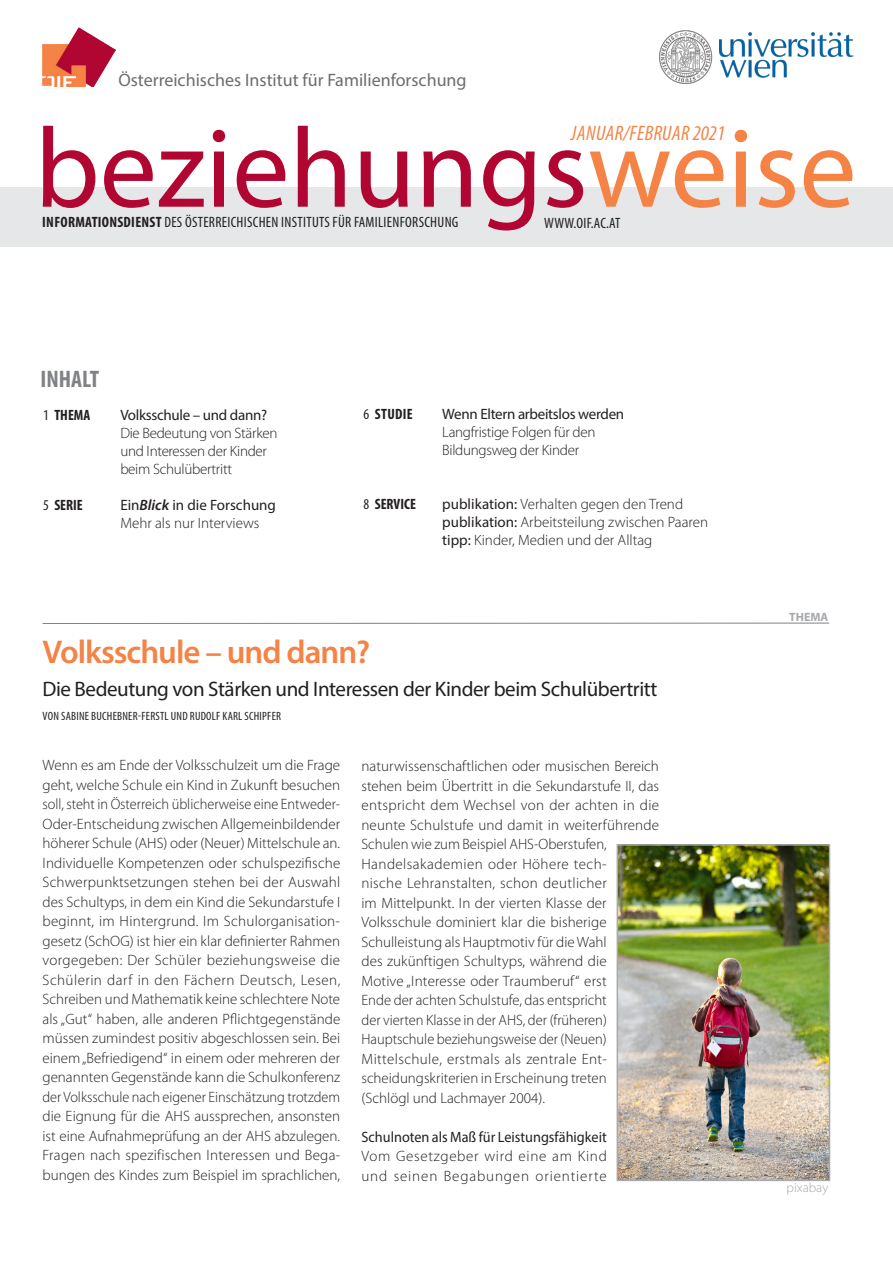
<style>
.page{position:relative;width:893px;height:1263px;background:#fff}
.page>*{position:absolute;margin:0;border:0;box-sizing:border-box;transform-origin:0 0}
.t1{font:114px "Myriad Pro";color:#b00631}
.t2{font:600 33px "Myriad Pro";letter-spacing:-.03em;color:#f58345}
.t3{font:700 condensed 24px "Myriad Pro";color:#808285}
.t4{font:21px "Myriad Pro";letter-spacing:-.02em;color:#231f20}
.t5{font:italic condensed 21px "Myriad Pro";letter-spacing:.02em;color:#f58345}
.t6{font:18px "Myriad Pro";color:#6c6d70}
.t7{font:300 15px/19.5px "Myriad Pro";color:#231f20}
.t8{font:300 15px/18px "Myriad Pro";letter-spacing:-.02em;color:#231f20}
.t9{font:condensed 15px "Myriad Pro";letter-spacing:.02em;color:#231f20}
.t10{font:300 15px/19.5px "Myriad Pro";letter-spacing:.055em;color:#231f20}
.t11{font:15px "Myriad Pro";letter-spacing:-.02em;color:#231f20}
.t12{font:15px "Myriad Pro";color:#231f20;scale:.95 1}
.t13{font:700 condensed 15px "Myriad Pro";color:#231f20}
.t14{font:300 13.5px "Myriad Pro";color:#a8a9ad}
.t15{font:condensed 12px "Myriad Pro";letter-spacing:.02em;color:#231f20}
.t16{font:700 12px "Myriad Pro";color:#a8a9ad}
.s1{color:#f58345}
.s2{font-weight:700}
.s3{font-weight:400}
.s4{font-weight:600;font-style:italic}
</style>
<div class="page">
<div style="left:0;top:187px;width:893px;height:60px;background:#e6e7e9"></div>
<hr style="left:43px;top:623px;width:786px;height:1px;background:#808285">
<img style="left:620px;top:847px;width:207px;height:331px">
<div style="left:617px;top:844px;width:213px;height:337px;border:2px solid #a8a9ad"></div>
<img style="left:43px;top:28px;width:73px;height:58px">
<img style="left:659px;top:30px;width:195px;height:54px">
<p class="t6" style="left:118px;top:69px;width:350px">Österreichisches Institut für Familienforschung</p>
<h1 class="t1" style="left:35px;top:98px;width:823px">beziehungs<span class="s1">weise</span></h1>
<h3 class="t5" style="left:571px;top:121px;width:156px">JANUAR/FEBRUAR 2021</h3>
<p class="t9" style="left:42px;top:213px;width:418px"><span class="s2">INFORMATIONSDIENST</span> DES ÖSTERREICHISCHEN INSTITUTS FÜR FAMILIENFORSCHUNG</p>
<p class="t9" style="left:544px;top:214px;width:78px">WWW.OIF.AC.AT</p>
<h3 class="t3" style="left:40px;top:364px;width:60px">INHALT</h3>
<p class="t13" style="left:43px;top:405px;width:49px"><span class="s3">1</span> THEMA</p>
<p class="t13" style="left:43px;top:495px;width:41px"><span class="s3">5</span> SERIE</p>
<p class="t11" style="left:120px;top:405px;width:148px">Volksschule – und dann?</p>
<p class="t8" style="left:120px;top:424px;width:159px">Die Bedeutung von Stärken und Interessen der Kinder beim Schulübertritt</p>
<p class="t7" style="left:120px;top:496px;width:157px;line-height:18px"><span class="s3">Ein</span><span class="s4">Blick</span> <span class="s3">in die Forschung<br></span>Mehr als nur Interviews</p>
<p class="t13" style="left:363px;top:405px;width:51px"><span class="s3">6</span> STUDIE</p>
<p class="t13" style="left:363px;top:495px;width:54px"><span class="s3">8</span> SERVICE</p>
<p class="t11" style="left:442px;top:404px;width:183px">Wenn Eltern arbeitslos werden</p>
<p class="t8" style="left:442px;top:423px;width:155px">Langfristige Folgen für den<br>Bildungsweg der Kinder</p>
<p class="t7" style="left:442px;top:495px;width:267px;line-height:18px"><span class="s3">publikation:</span> Verhalten gegen den Trend <span class="s3">publikation:</span> Arbeitsteilung zwischen Paaren <span class="s3">tipp:</span> Kinder, Medien und der Alltag</p>
<h2 class="t2" style="left:43px;top:631px;width:329px">Volksschule – und dann?</h2>
<h3 class="t4" style="left:43px;top:676px;width:616px">Die Bedeutung von Stärken und Interessen der Kinder beim Schulübertritt</h3>
<p class="t15" style="left:43px;top:708px;width:240px">VON SABINE BUCHEBNER-FERSTL UND RUDOLF KARL SCHIPFER</p>
<p class="t7" style="left:43px;top:756px;width:299px;text-align:justify">Wenn es am Ende der Volksschulzeit um die Frage geht, welche Schule ein Kind in Zukunft besuchen soll, steht in Österreich üblicherweise eine Entweder-Oder-Entscheidung zwischen Allgemeinbildender höherer Schule (AHS) oder (Neuer) Mittelschule an.<br>Individuelle Kompetenzen oder schulspezifische Schwerpunktsetzungen stehen bei der Auswahl des Schultyps, in dem ein Kind die Sekundarstufe I beginnt, im Hintergrund. Im Schulorganisation&shy;gesetz (SchOG) ist hier ein klar definierter Rahmen vorgegeben: Der Schüler beziehungsweise die Schülerin darf in den Fächern Deutsch, Lesen, Schreiben und Mathematik keine schlechtere Note als „Gut“ haben, alle anderen Pflichtgegenstände müssen zumindest positiv abgeschlossen sein. Bei einem „Befriedigend“ in einem oder mehreren der genannten Gegenstände kann die Schulkonferenz der Volksschule nach eigener Einschätzung trotzdem die Eignung für die AHS aussprechen, ansonsten ist eine Aufnahmeprüfung an der AHS abzulegen.<br>Fragen nach spezifischen Interessen und Bega&shy;bungen des Kindes zum Beispiel im sprachlichen,</p>
<p class="t7" style="left:361px;top:757px;width:299px">naturwissenschaftlichen oder musischen Bereich stehen beim Übertritt in die Sekundarstufe II, das entspricht dem Wechsel von der achten in die neunte Schulstufe und damit in weiterführende Schulen wie zum Beispiel AHS-Oberstufen, Handelsakademien oder Höhere tech-<br>nische Lehranstalten, schon deutlicher<br>im Mittelpunkt. In der vierten Klasse der Volksschule dominiert klar die bisherige Schulleistung als Hauptmotiv für die Wahl<br>des zukünftigen Schultyps, während die<br>Motive „Interesse oder Traumberuf“ erst<br>Ende der achten Schulstufe, das entspricht<br>der vierten Klasse in der AHS, der (früheren)<br>Hauptschule beziehungsweise der (Neuen)<br>Mittelschule, erstmals als zentrale Ent&shy;scheidungskriterien in Erscheinung treten<br>(Schlögl und Lachmayer 2004).</p>
<p class="t12" style="left:361px;top:1127px;width:260px">Schulnoten als Maß für Leistungsfähigkeit</p>
<p class="t10" style="left:361px;top:1147px;width:247px">Vom Gesetzgeber wird eine am Kind und seinen Begabungen orientierte</p>
<p class="t16" style="left:789px;top:609px;width:41px">THEMA</p>
<p class="t14" style="left:787px;top:1180px;width:43px">pixabay</p>
</div>
